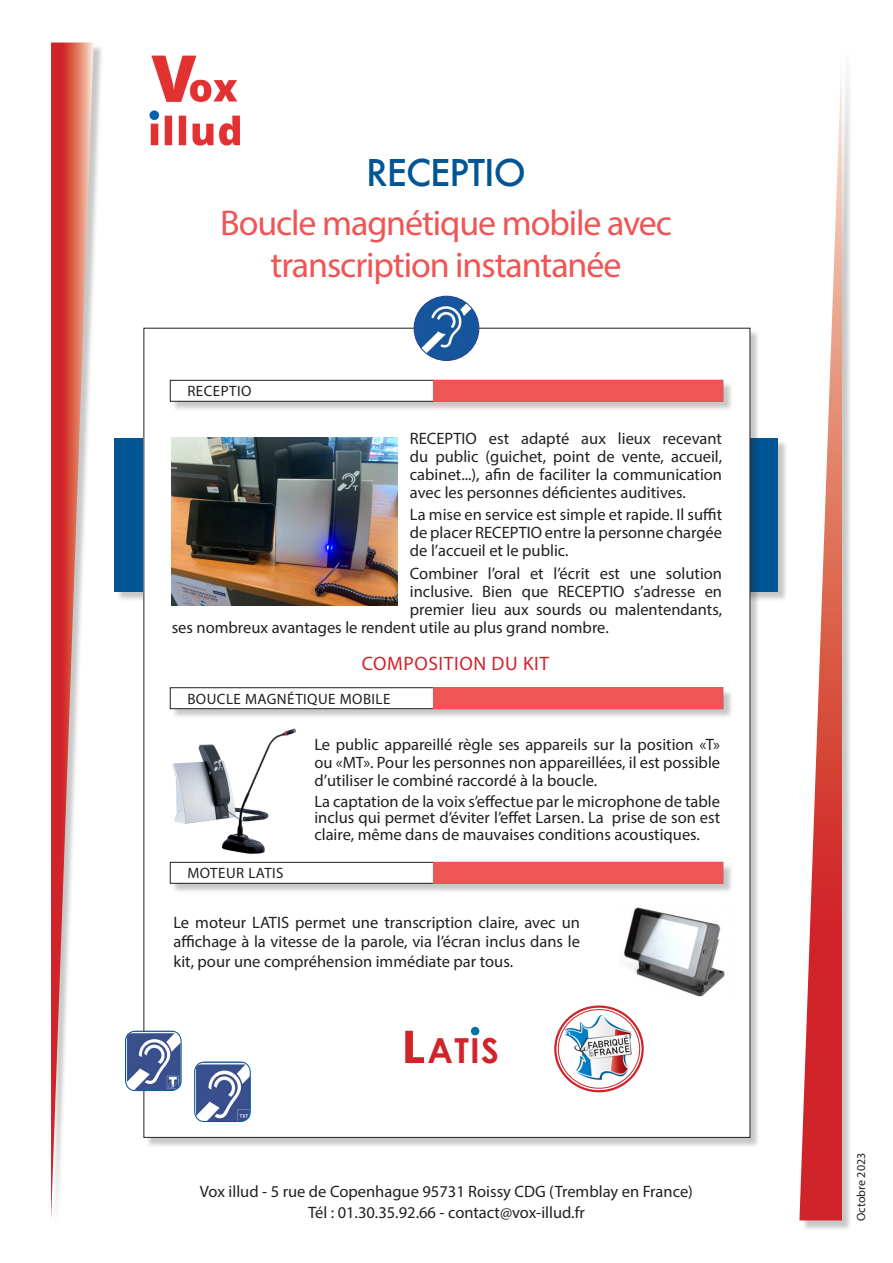
<style>
.page{position:relative;width:893px;height:1263px;background:#fff}
.page>*{position:absolute;margin:0;border:0;box-sizing:border-box;transform-origin:0 0}
.t1{font:36px "Myriad Pro";letter-spacing:-.03em;color:#f05556}
.t2{font:500 36px "Futura";letter-spacing:-.03em;color:#005595}
.t3{font:700 34.5px "Century Gothic";color:#d1232a}
.t4{font:19.5px "Myriad Pro";letter-spacing:.03em;color:#d1232a}
.t5{font:16.5px/18px "Myriad Pro";color:#231f20;text-align:justify}
.t6{font:15px "Myriad Pro";letter-spacing:.03em;color:#231f20}
.t7{font:12px "Myriad Pro";color:#231f20}
.s1{font-size:45px}
</style>
<div class="page">
<div style="left:116px;top:439px;width:673px;height:162px;background:#231f20;opacity:.25"></div>
<div style="left:115px;top:438px;width:663px;height:153px;background:#005595"></div>
<div style="left:145px;top:329px;width:616px;height:819px;background:#231f20;opacity:.25"></div>
<div style="left:144px;top:328px;width:606px;height:809px;background:#fff"></div>
<div style="left:171px;top:381px;width:563px;height:31px;background:#231f20;opacity:.25"></div>
<div style="left:170px;top:380px;width:553px;height:21px;background:#fff"></div>
<div style="left:170px;top:380px;width:553px;height:21px;border:1px solid #231f20"></div>
<div style="left:434px;top:380px;width:289px;height:21px;background:#f05556"></div>
<div style="left:52px;top:44px;width:52px;height:1186px;background:#231f20;opacity:.25"></div>
<svg style="left:51px;top:43px;width:43px;height:1177px"></svg>
<div style="left:801px;top:45px;width:52px;height:1186px;background:#231f20;opacity:.25"></div>
<svg style="left:799px;top:45px;width:43px;height:1175px"></svg>
<img style="left:172px;top:728px;width:124px;height:126px">
<img style="left:172px;top:437px;width:226px;height:169px">
<div style="left:171px;top:689px;width:563px;height:31px;background:#231f20;opacity:.25"></div>
<div style="left:170px;top:688px;width:553px;height:21px;background:#fff"></div>
<div style="left:170px;top:687px;width:553px;height:22px;border:1px solid #231f20"></div>
<div style="left:434px;top:687px;width:289px;height:22px;background:#f05556"></div>
<div style="left:171px;top:863px;width:563px;height:31px;background:#231f20;opacity:.25"></div>
<div style="left:170px;top:862px;width:553px;height:21px;background:#fff"></div>
<div style="left:170px;top:862px;width:553px;height:21px;border:1px solid #231f20"></div>
<div style="left:434px;top:862px;width:289px;height:21px;background:#f05556"></div>
<img style="left:619px;top:907px;width:106px;height:90px">
<img style="left:149px;top:55px;width:91px;height:91px">
<img style="left:414px;top:296px;width:65px;height:64px;border-radius:32px">
<div style="left:414px;top:296px;width:65px;height:65px;border:1px solid #253f8e;border-radius:50%"></div>
<img style="left:126px;top:1031px;width:55px;height:59px">
<div style="left:125px;top:1031px;width:57px;height:60px;border:1px solid #005595;border-radius:10px"></div>
<img style="left:195px;top:1063px;width:55px;height:58px">
<div style="left:194px;top:1061px;width:57px;height:61px;border:1px solid #005595;border-radius:10px"></div>
<div style="left:471px;top:1027px;width:8px;height:8px;background:#0072a5;border-radius:50%"></div>
<img style="left:565px;top:1015px;width:67px;height:65px">
<div style="left:558px;top:1009px;width:82px;height:79px;border:1px solid #d1232a;border-radius:50%"></div>
<div style="left:554px;top:1005px;width:90px;height:87px;border:2px solid #d1232a;border-radius:50%"></div>
<p class="t2" style="left:366px;top:148px;width:161px">RECEPTIO</p>
<p class="t1" style="left:220px;top:201px;width:453px">Boucle magnétique mobile avec</p>
<p class="t1" style="left:271px;top:243px;width:352px">transcription instantanée</p>
<p class="t6" style="left:187px;top:382px;width:66px">RECEPTIO</p>
<p class="t5" style="left:410px;top:429px;width:314px">RECEPTIO est adapté aux lieux recevant du public (guichet, point de vente, accueil, cabinet...), afin de faciliter la communication avec les personnes déficientes auditives.</p>
<p class="t5" style="left:410px;top:506px;width:314px">La mise en service est simple et rapide. Il suffit de placer RECEPTIO entre la personne chargée de l’accueil et le public.</p>
<p class="t5" style="left:410px;top:564px;width:314px">Combiner l’oral et l’écrit est une solution</p>
<p class="t5" style="left:410px;top:582px;width:314px">inclusive. Bien que RECEPTIO s’adresse en</p>
<p class="t5" style="left:410px;top:600px;width:314px">premier lieu aux sourds ou malentendants,</p>
<p class="t5" style="left:172px;top:618px;width:438px">ses nombreux avantages le rendent utile au plus grand nombre.</p>
<p class="t4" style="left:362px;top:652px;width:189px">COMPOSITION DU KIT</p>
<p class="t6" style="left:187px;top:689px;width:205px">BOUCLE MAGNÉTIQUE MOBILE</p>
<p class="t5" style="left:314px;top:735px;width:407px">Le public appareillé règle ses appareils sur la position «T» ou «MT». Pour les personnes non appareillées, il est possible d’utiliser le combiné raccordé à la boucle.</p>
<p class="t5" style="left:314px;top:793px;width:407px;line-height:16.5px">La captation de la voix s’effectue par le microphone de table inclus qui permet d’éviter l’effet Larsen. La prise de son est claire, même dans de mauvaises conditions acoustiques.</p>
<p class="t6" style="left:187px;top:864px;width:98px">MOTEUR LATIS</p>
<p class="t5" style="left:173px;top:912px;width:408px;line-height:19.5px">Le moteur LATIS permet une transcription claire, avec un affichage à la vitesse de la parole, via l’écran inclus dans le kit, pour une compréhension immédiate par tous.</p>
<p class="t3" style="left:401px;top:1029px;width:100px"><span class="s1">L</span>ATIS</p>
<p class="t5" style="left:200px;top:1182px;width:494px">Vox illud - 5 rue de Copenhague 95731 Roissy CDG (Tremblay en France)</p>
<p class="t5" style="left:308px;top:1203px;width:278px">Tél : 01.30.35.92.66 - contact@vox-illud.fr</p>
<p class="t7" style="left:854px;top:1221px;width:70px;rotate:-90deg">Octobre 2023</p>
</div>
